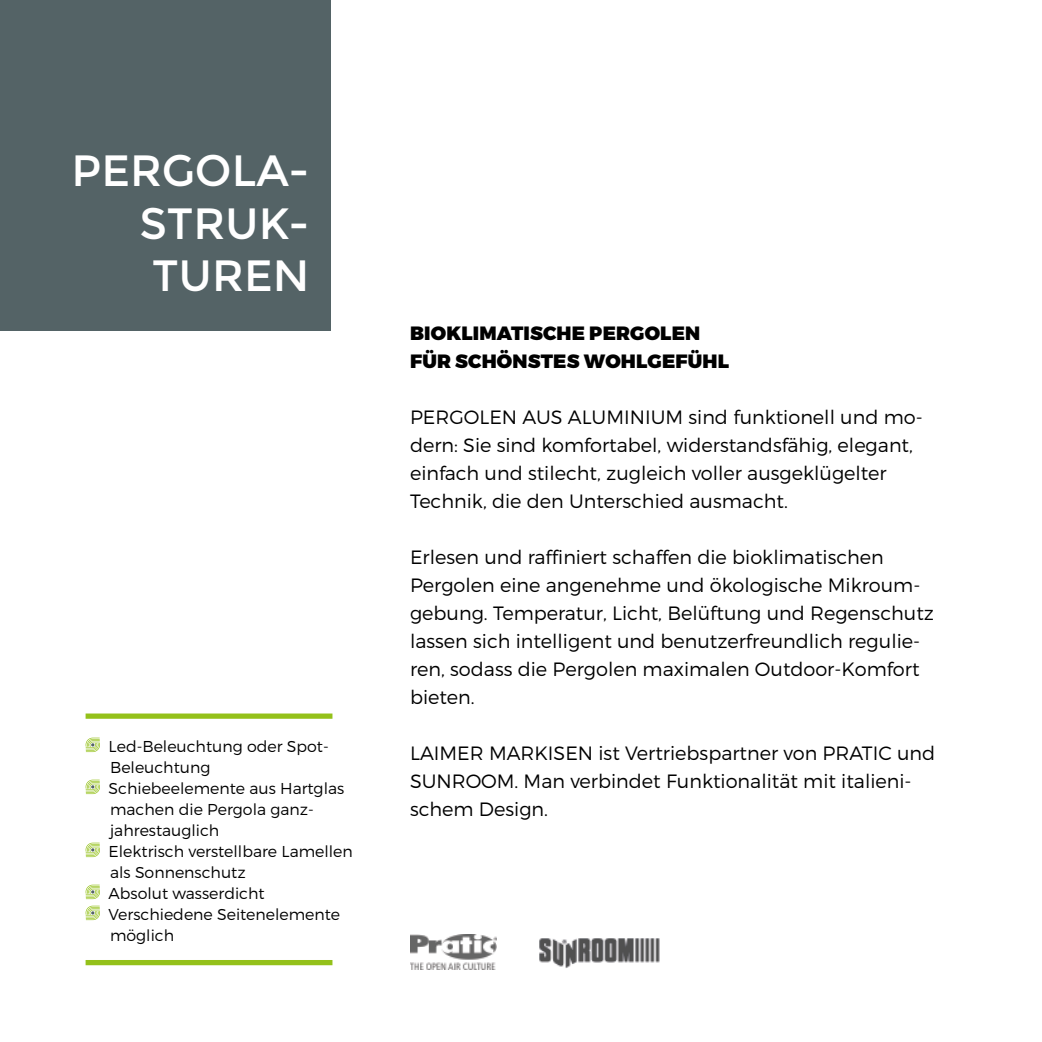
<style>
.page{position:relative;width:1042px;height:1042px;background:#fff}
.page>*{position:absolute;margin:0;border:0;box-sizing:border-box;transform-origin:0 0}
.t1{font:43.75px/52.5px "Montserrat";color:#fff;text-align:justify}
.t2{font:300 19.25px/28px "Montserrat";color:#000}
.t3{font:900 19.25px/28px "Montserrat";letter-spacing:.01em;color:#000}
.t4{font:300 15.75px/21px "Montserrat";color:#000}
</style>
<div class="page">
<div style="left:0;top:0;width:331px;height:331px;background:#546366"></div>
<svg style="left:85px;top:737px;width:15px;height:16px"></svg>
<svg style="left:85px;top:779px;width:15px;height:16px"></svg>
<svg style="left:85px;top:842px;width:15px;height:16px"></svg>
<svg style="left:85px;top:884px;width:15px;height:37px"></svg>
<div style="left:86px;top:713px;width:246px;height:6px;background:#94c11a"></div>
<div style="left:86px;top:960px;width:246px;height:5px;background:#94c11a"></div>
<img style="left:410px;top:935px;width:87px;height:34px">
<img style="left:539px;top:938px;width:121px;height:30px">
<h1 class="t1" style="left:139px;top:145px;width:171px;text-indent:-68px">PERGOLA-STRUK-TUREN</h1>
<p class="t4" style="left:109px;top:736px;width:246px">Led-Beleuchtung oder Spot-<br>Beleuchtung<br>Schiebeelemente aus Hartglas machen die Pergola ganz&shy;jahrestauglich<br>Elektrisch verstellbare Lamellen als Sonnenschutz<br>Absolut wasserdicht<br>Verschiedene Seitenelemente möglich</p>
<p class="t3" style="left:410px;top:320px;width:320px">BIOKLIMATISCHE PERGOLEN<br>FÜR SCHÖNSTES WOHLGEFÜHL</p>
<p class="t2" style="left:410px;top:403px;width:514px">PERGOLEN AUS ALUMINIUM sind funktionell und mo&shy;dern: Sie sind komfortabel, widerstandsfähig, elegant, einfach und stilecht, zugleich voller ausgeklügelter Technik, die den Unterschied ausmacht.</p>
<p class="t2" style="left:410px;top:543px;width:525px">Erlesen und raffiniert schaffen die bioklimatischen Pergolen eine angenehme und ökologische Mikroum&shy;gebung. Temperatur, Licht, Belüftung und Regenschutz lassen sich intelligent und benutzerfreundlich regulie&shy;ren, sodass die Pergolen maximalen Outdoor-Komfort bieten.</p>
<p class="t2" style="left:410px;top:739px;width:527px">LAIMER MARKISEN ist Vertriebspartner von PRATIC und<br>SUNROOM. Man verbindet Funktionalität mit italieni&shy;schem Design.</p>
</div>
